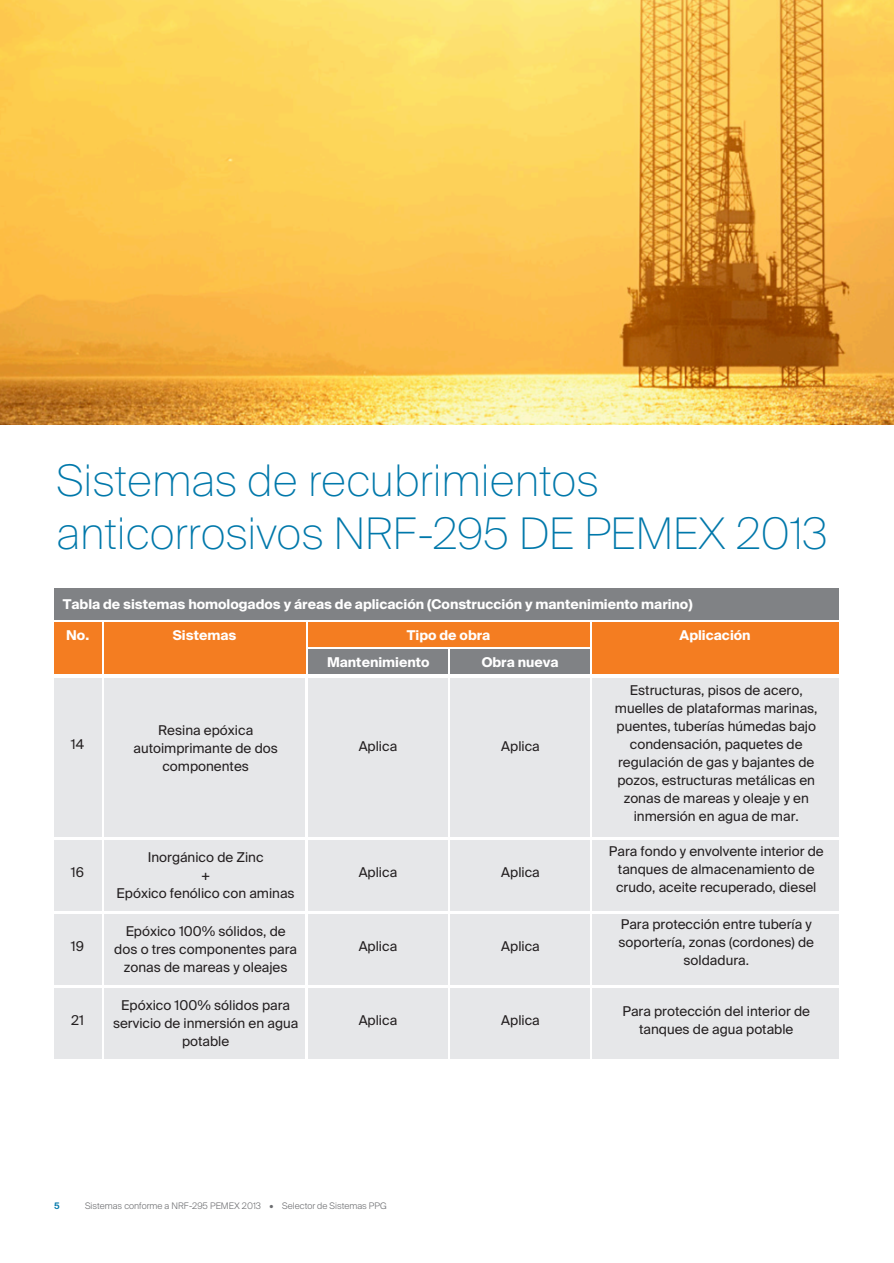
<style>
.page{position:relative;width:894px;height:1263px;background:#fff}
.page>*{position:absolute;margin:0;border:0;box-sizing:border-box;transform-origin:0 0}
.Interior_Headline{font:100 43.5px/52.5px "Suisse Intl";color:#0078aa}
.Bullet_Text_Indent{font:13.5px/18px "Suisse Intl";color:#231f20;text-align:center}
.Bullet_Text_Indent-2{font:700 13.5px "Suisse Intl";color:#fff}
.t1{font:300 9px "Suisse Intl";color:#6c6d70}
.t2{font:600 9px "Suisse Intl";color:#0078aa}
</style>
<div class="page">
<div style="left:54px;top:588px;width:784px;height:32px;background:#808285"></div>
<div style="left:54px;top:622px;width:47px;height:52px;background:#f47d21"></div>
<div style="left:104px;top:622px;width:201px;height:52px;background:#f47d21"></div>
<div style="left:307px;top:622px;width:282px;height:25px;background:#f47d21"></div>
<div style="left:591px;top:622px;width:246px;height:52px;background:#f47d21"></div>
<div style="left:308px;top:649px;width:140px;height:25px;background:#808285"></div>
<div style="left:450px;top:649px;width:140px;height:25px;background:#808285"></div>
<div style="left:104px;top:678px;width:201px;height:159px;background:#e6e7e9"></div>
<div style="left:54px;top:678px;width:47px;height:159px;background:#e6e7e9"></div>
<div style="left:308px;top:678px;width:140px;height:159px;background:#e6e7e9"></div>
<div style="left:450px;top:678px;width:140px;height:159px;background:#e6e7e9"></div>
<div style="left:591px;top:678px;width:247px;height:159px;background:#e6e7e9"></div>
<div style="left:104px;top:840px;width:201px;height:71px;background:#e6e7e9"></div>
<div style="left:104px;top:914px;width:201px;height:70px;background:#e6e7e9"></div>
<div style="left:104px;top:988px;width:201px;height:70px;background:#e6e7e9"></div>
<div style="left:54px;top:840px;width:47px;height:71px;background:#e6e7e9"></div>
<div style="left:54px;top:914px;width:47px;height:70px;background:#e6e7e9"></div>
<div style="left:54px;top:988px;width:47px;height:70px;background:#e6e7e9"></div>
<div style="left:308px;top:840px;width:140px;height:71px;background:#e6e7e9"></div>
<div style="left:308px;top:914px;width:140px;height:70px;background:#e6e7e9"></div>
<div style="left:308px;top:988px;width:140px;height:70px;background:#e6e7e9"></div>
<div style="left:450px;top:840px;width:140px;height:71px;background:#e6e7e9"></div>
<div style="left:450px;top:914px;width:140px;height:70px;background:#e6e7e9"></div>
<div style="left:450px;top:988px;width:140px;height:70px;background:#e6e7e9"></div>
<div style="left:591px;top:840px;width:247px;height:71px;background:#e6e7e9"></div>
<div style="left:591px;top:914px;width:247px;height:70px;background:#e6e7e9"></div>
<div style="left:591px;top:988px;width:247px;height:70px;background:#e6e7e9"></div>
<img style="left:0;top:0;width:893px;height:424px">
<p class="Interior_Headline" style="left:57px;top:455px;width:772px">Sistemas de recubrimientos anticorrosivos NRF-295 DE PEMEX 2013</p>
<p class="Bullet_Text_Indent-2" style="left:63px;top:596px;width:631px">Tabla de sistemas homologados y áreas de aplicación (Construcción y mantenimiento marino)</p>
<p class="Bullet_Text_Indent-2" style="left:66px;top:627px;width:24px">No.</p>
<p class="Bullet_Text_Indent-2" style="left:173px;top:627px;width:65px">Sistemas</p>
<p class="Bullet_Text_Indent-2" style="left:406px;top:627px;width:85px">Tipo de obra</p>
<p class="Bullet_Text_Indent-2" style="left:679px;top:627px;width:73px">Aplicación</p>
<p class="Bullet_Text_Indent-2" style="left:327px;top:654px;width:104px">Mantenimiento</p>
<p class="Bullet_Text_Indent-2" style="left:481px;top:654px;width:78px">Obra nueva</p>
<p class="Bullet_Text_Indent" style="left:133px;top:721px;width:146px">Resina epóxica autoimprimante de dos componentes</p>
<p class="Bullet_Text_Indent" style="left:71px;top:735px;width:15px">14</p>
<p class="Bullet_Text_Indent" style="left:358px;top:737px;width:40px">Aplica</p>
<p class="Bullet_Text_Indent" style="left:501px;top:737px;width:40px">Aplica</p>
<p class="Bullet_Text_Indent" style="left:71px;top:863px;width:15px">16</p>
<p class="Bullet_Text_Indent" style="left:71px;top:937px;width:15px">19</p>
<p class="Bullet_Text_Indent" style="left:71px;top:1011px;width:14px">21</p>
<p class="Bullet_Text_Indent" style="left:117px;top:848px;width:179px">Inorgánico de Zinc<br>+<br>Epóxico fenólico con aminas</p>
<p class="Bullet_Text_Indent" style="left:114px;top:922px;width:184px">Epóxico 100% sólidos, de dos o tres componentes para zonas de mareas y oleajes</p>
<p class="Bullet_Text_Indent" style="left:113px;top:996px;width:187px">Epóxico 100% sólidos para servicio de inmersión en agua potable</p>
<p class="Bullet_Text_Indent" style="left:358px;top:863px;width:40px">Aplica</p>
<p class="Bullet_Text_Indent" style="left:358px;top:937px;width:40px">Aplica</p>
<p class="Bullet_Text_Indent" style="left:358px;top:1011px;width:40px">Aplica</p>
<p class="Bullet_Text_Indent" style="left:501px;top:863px;width:40px">Aplica</p>
<p class="Bullet_Text_Indent" style="left:501px;top:937px;width:40px">Aplica</p>
<p class="Bullet_Text_Indent" style="left:501px;top:1011px;width:40px">Aplica</p>
<p class="t2" style="left:54px;top:1200px;width:7px">5</p>
<p class="t1" style="left:85px;top:1200px;width:303px">Sistemas conforme a NRF-295 PEMEX 2013 • Selector de Sistemas PPG</p>
<p class="Bullet_Text_Indent" style="left:614px;top:681px;width:204px">Estructuras, pisos de acero, muelles de plataformas marinas, puentes, tuberías húmedas bajo condensación, paquetes de regulación de gas y bajantes de pozos, estructuras metálicas en zonas de mareas y oleaje y en inmersión en agua de mar.</p>
<p class="Bullet_Text_Indent" style="left:608px;top:842px;width:216px">Para fondo y envolvente interior de tanques de almacenamiento de crudo, aceite recuperado, diesel</p>
<p class="Bullet_Text_Indent" style="left:618px;top:915px;width:197px">Para protección entre tubería y soportería, zonas (cordones) de soldadura.</p>
<p class="Bullet_Text_Indent" style="left:622px;top:1002px;width:189px">Para protección del interior de tanques de agua potable</p>
</div>
